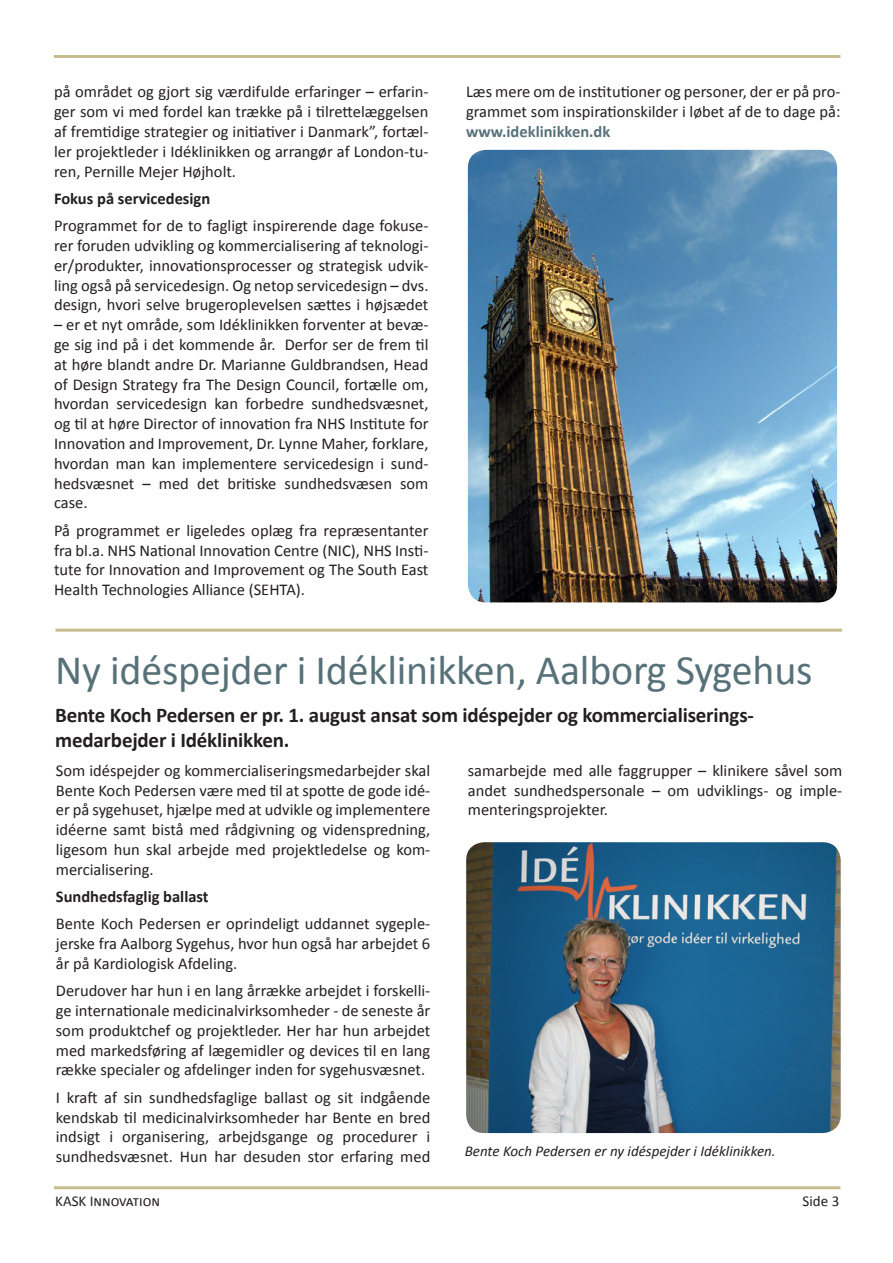
<style>
.page{position:relative;width:893px;height:1263px;background:#fff}
.page>*{position:absolute;margin:0;border:0;box-sizing:border-box;transform-origin:0 0}
.t1{font:42px "Calibri";letter-spacing:-.005em;color:#577179}
.KASK-manchet{font:700 21px/25.2px "Calibri";letter-spacing:-.01em;color:#231f20}
.brødtekst{font:16.5px/19.8px "Calibri";color:#231f20;text-align:justify}
.brødtekst-2{font:700 16.5px "Calibri";color:#231f20}
.t2{font:italic 15px "Calibri";color:#231f20}
.t3{font:15px "Calibri";color:#231f20}
.s1{font-weight:700;color:#577179}
</style>
<div class="page">
<hr style="left:54px;top:55px;width:786px;height:3px;background:#c5bd8c">
<div style="left:54px;top:1186px;width:786px;height:3px;background:#c5bd8c;border:2px solid #c5bd8c"></div>
<img style="left:468px;top:150px;width:369px;height:452px">
<div style="left:55px;top:629px;width:787px;height:3px;border:2px solid #c5bd8c"></div>
<img style="left:466px;top:842px;width:375px;height:291px">
<p class="brødtekst" style="left:54px;top:81px;width:376px">på området og gjort sig værdifulde erfaringer – erfarin&shy;ger som vi med fordel kan trække på i tilrettelæggelsen af fremtidige strategier og initiativer i Danmark”, fortæl&shy;ler projektleder i Idéklinikken og arrangør af London-tu&shy;ren, Pernille Mejer Højholt.</p>
<p class="brødtekst-2" style="left:54px;top:188px;width:158px">Fokus på servicedesign</p>
<p class="brødtekst" style="left:54px;top:215px;width:376px">Programmet for de to fagligt inspirerende dage fokuse&shy;rer foruden udvikling og kommercialisering af teknologi&shy;er/produkter, innovationsprocesser og strategisk udvik&shy;ling også på servicedesign. Og netop servicedesign – dvs. design, hvori selve brugeroplevelsen sættes i højsædet</p>
<p class="brødtekst" style="left:54px;top:314px;width:376px">– er et nyt område, som Idéklinikken forventer at bevæ&shy;ge sig ind på i det kommende år. Derfor ser de frem til at høre blandt andre Dr. Marianne Guldbrandsen, Head of Design Strategy fra The Design Council, fortælle om, hvordan servicedesign kan forbedre sundhedsvæsnet, og til at høre Director of innovation fra NHS Institute for Innovation and Improvement, Dr. Lynne Maher, forklare, hvordan man kan implementere servicedesign i sund&shy;hedsvæsnet – med det britiske sundhedsvæsen som case.</p>
<p class="brødtekst" style="left:54px;top:519px;width:376px">På programmet er ligeledes oplæg fra repræsentanter fra bl.a. NHS National Innovation Centre (NIC), NHS Insti&shy;tute for Innovation and Improvement og The South East Health Technologies Alliance (SEHTA).</p>
<p class="brødtekst" style="left:466px;top:81px;width:376px">Læs mere om de institutioner og personer, der er på pro&shy;grammet som inspirationskilder i løbet af de to dage på: <span class="s1">www.ideklinikken.dk</span></p>
<p class="t1" style="left:55px;top:644px;width:759px">Ny idéspejder i Idéklinikken, Aalborg Sygehus</p>
<p class="KASK-manchet" style="left:55px;top:702px;width:700px">Bente Koch Pedersen er pr. 1. august ansat som idéspejder og kommercialiserings&shy;medarbejder i Idéklinikken.</p>
<p class="brødtekst" style="left:56px;top:760px;width:376px">Som idéspejder og kommercialiseringsmedarbejder skal Bente Koch Pedersen være med til at spotte de gode idé&shy;er på sygehuset, hjælpe med at udvikle og implementere idéerne samt bistå med rådgivning og videnspredning, ligesom hun skal arbejde med projektledelse og kom&shy;mercialisering.</p>
<p class="brødtekst-2" style="left:56px;top:886px;width:154px">Sundhedsfaglig ballast</p>
<p class="brødtekst" style="left:56px;top:913px;width:376px">Bente Koch Pedersen er oprindeligt uddannet sygeple&shy;jerske fra Aalborg Sygehus, hvor hun også har arbejdet 6 år på Kardiologisk Afdeling.</p>
<p class="brødtekst" style="left:56px;top:980px;width:376px">Derudover har hun i en lang årrække arbejdet i forskelli&shy;ge internationale medicinalvirksomheder - de seneste år som produktchef og projektleder. Her har hun arbejdet med markedsføring af lægemidler og devices til en lang række specialer og afdelinger inden for sygehusvæsnet.</p>
<p class="brødtekst" style="left:56px;top:1086px;width:376px">I kraft af sin sundhedsfaglige ballast og sit indgående kendskab til medicinalvirksomheder har Bente en bred indsigt i organisering, arbejdsgange og procedurer i sundhedsvæsnet. Hun har desuden stor erfaring med</p>
<p class="brødtekst" style="left:468px;top:760px;width:376px">samarbejde med alle faggrupper – klinikere såvel som andet sundhedspersonale – om udviklings- og imple&shy;menteringsprojekter.</p>
<p class="t2" style="left:465px;top:1142px;width:312px">Bente Koch Pedersen er ny idéspejder i Idéklinikken.</p>
<p class="t3" style="left:55px;top:1191px;width:106px">KASK Innovation</p>
<p class="t3" style="left:803px;top:1192px;width:38px">Side 3</p>
</div>
